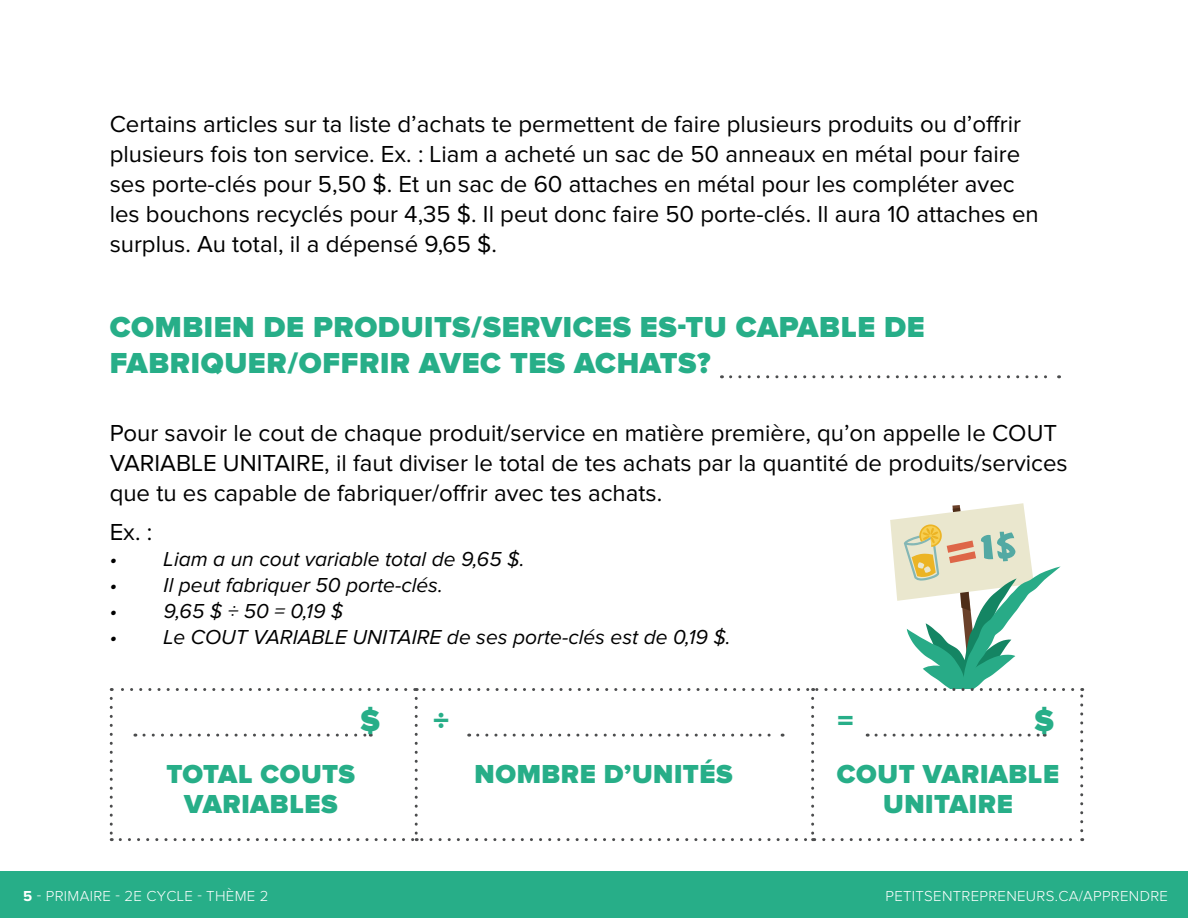
<style>
.page{position:relative;width:1188px;height:918px;background:#fff}
.page>*{position:absolute;margin:0;border:0;box-sizing:border-box;transform-origin:0 0}
.titre_orange{font:900 31.5px "Proxima Nova";color:#27ae88}
.titre_orange-2{font:900 30px/36px "Proxima Nova";letter-spacing:.02em;color:#27ae88}
.titre_orange-3{font:900 27px/30px "Proxima Nova";letter-spacing:.02em;color:#27ae88;text-align:center}
.texte_courant{font:24px/30px "Proxima Nova";color:#000}
.texte_courant-2{font:italic 21px "Proxima Nova";color:#000}
.titre_orange-4{font:300 15px "Proxima Nova";letter-spacing:.02em;color:#fff}
.s1{font-weight:700}
</style>
<div class="page">
<div style="left:0;top:871px;width:1188px;height:47px;background:#27ae88"></div>
<svg style="left:731px;top:375px;width:329px;height:3px"></svg>
<svg style="left:110px;top:503px;width:973px;height:338px"></svg>
<p class="texte_courant" style="left:110px;top:110px;width:931px">Certains articles sur ta liste d’achats te permettent de faire plusieurs produits ou d’offrir plusieurs fois ton service. Ex. : Liam a acheté un sac de 50 anneaux en métal pour faire ses porte-clés pour 5,50 $. Et un sac de 60 attaches en métal pour les compléter avec les bouchons recyclés pour 4,35 $. Il peut donc faire 50 porte-clés. Il aura 10 attaches en surplus. Au total, il a dépensé 9,65 $.</p>
<p class="titre_orange-2" style="left:110px;top:310px;width:816px">COMBIEN DE PRODUITS/SERVICES ES-TU CAPABLE DE<br>FABRIQUER/OFFRIR AVEC TES ACHATS?</p>
<p class="texte_courant" style="left:110px;top:419px;width:960px">Pour savoir le cout de chaque produit/service en matière première, qu’on appelle le COUT<br>VARIABLE UNITAIRE, il faut diviser le total de tes achats par la quantité de produits/services que tu es capable de fabriquer/offrir avec tes achats.</p>
<p class="texte_courant" style="left:110px;top:518px;width:44px">Ex. :</p>
<p class="texte_courant-2" style="left:110px;top:550px;width:416px">• Liam a un cout variable total de 9,65 $.</p>
<p class="texte_courant-2" style="left:110px;top:575px;width:335px">• Il peut fabriquer 50 porte-clés.</p>
<p class="texte_courant-2" style="left:110px;top:601px;width:235px">• 9,65 $ ÷ 50 = 0,19 $</p>
<p class="texte_courant-2" style="left:110px;top:627px;width:623px">• Le COUT VARIABLE UNITAIRE de ses porte-clés est de 0,19 $.</p>
<p class="titre_orange" style="left:360px;top:706px;width:22px">$</p>
<p class="titre_orange" style="left:433px;top:706px;width:18px">÷</p>
<p class="titre_orange" style="left:838px;top:706px;width:18px">=</p>
<p class="titre_orange" style="left:1034px;top:706px;width:22px">$</p>
<p class="titre_orange-3" style="left:167px;top:761px;width:190px">TOTAL COUTS</p>
<p class="titre_orange-3" style="left:475px;top:761px;width:260px">NOMBRE D’UNITÉS</p>
<p class="titre_orange-3" style="left:184px;top:791px;width:155px">VARIABLES</p>
<p class="titre_orange-3" style="left:837px;top:761px;width:224px">COUT VARIABLE<br>UNITAIRE</p>
<p class="titre_orange-4" style="left:23px;top:889px;width:247px"><span class="s1">5</span> - PRIMAIRE - 2E CYCLE - THÈME 2</p>
<p class="titre_orange-4" style="left:886px;top:889px;width:284px">PETITSENTREPRENEURS.CA/APPRENDRE</p>
</div>
